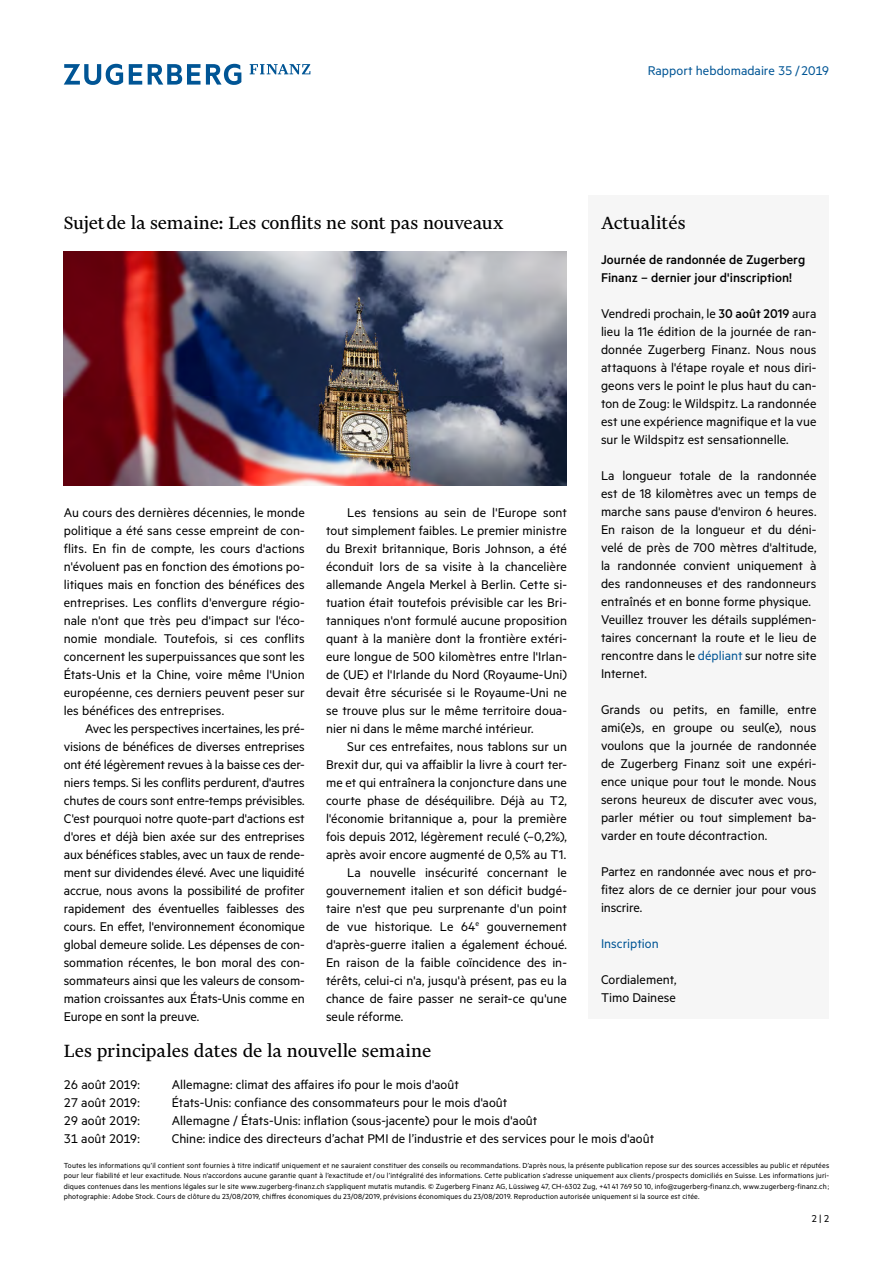
<style>
.page{position:relative;width:893px;height:1263px;background:#fff}
.page>*{position:absolute;margin:0;border:0;box-sizing:border-box;transform-origin:0 0}
.t1{font:21px "Financier Text";letter-spacing:-.005em;color:#000}
.t2{font:14.25px/18px "Metric";color:#000;text-align:justify}
.t3{font:500 14.25px/18px "Metric";letter-spacing:.005em;color:#000}
.t4{font:14.25px "Metric";color:#005595}
.t5{font:11.25px "Metric";color:#000}
.t6{font:8.25px/10.5px "Metric";letter-spacing:.015em;color:#000;text-align:justify}
.s1{font-weight:500}
.s2{color:#005595}
</style>
<div class="page">
<svg style="left:129px;top:64px;width:13px;height:21px"></svg>
<svg style="left:148px;top:64px;width:52px;height:21px"></svg>
<svg style="left:64px;top:64px;width:59px;height:21px"></svg>
<svg style="left:206px;top:64px;width:35px;height:21px"></svg>
<svg style="left:250px;top:64px;width:60px;height:10px"></svg>
<img style="left:64px;top:251px;width:503px;height:234px">
<div style="left:588px;top:196px;width:241px;height:823px;background:#f6f6f6"></div>
<p class="t4" style="left:648px;top:62px;width:183px">Rapport hebdomadaire 35 / 2019</p>
<h1 class="t1" style="left:64px;top:212px;width:441px">Sujetde la semaine: Les conflits ne sont pas nouveaux</h1>
<p class="t2" style="left:64px;top:503px;width:242px">Au cours des dernières décennies, le monde politique a été sans cesse empreint de con&shy;flits. En fin de compte, les cours d'actions n'évoluent pas en fonction des émotions po&shy;litiques mais en fonction des bénéfices des entreprises. Les conflits d'envergure régio&shy;nale n'ont que très peu d'impact sur l'éco&shy;nomie mondiale. Toutefois, si ces conflits concernent les superpuissances que sont les États-Unis et la Chine, voire même l'Union européenne, ces derniers peuvent peser sur les bénéfices des entreprises.</p>
<p class="t2" style="left:64px;top:719px;width:242px;text-indent:21px">Avec les perspectives incertaines, les pré&shy;visions de bénéfices de diverses entreprises ont été légèrement revues à la baisse ces der&shy;niers temps. Si les conflits perdurent, d'autres chutes de cours sont entre-temps prévisibles.<br>C'est pourquoi notre quote-part d'actions est d'ores et déjà bien axée sur des entreprises aux bénéfices stables, avec un taux de rende&shy;ment sur dividendes élevé. Avec une liquidité accrue, nous avons la possibilité de profiter rapidement des éventuelles faiblesses des cours. En effet, l'environnement économique global demeure solide. Les dépenses de con&shy;sommation récentes, le bon moral des con&shy;sommateurs ainsi que les valeurs de consom&shy;mation croissantes aux États-Unis comme en Europe en sont la preuve.</p>
<p class="t2" style="left:326px;top:503px;width:242px;text-indent:21px">Les tensions au sein de l'Europe sont tout simplement faibles. Le premier ministre du Brexit britannique, Boris Johnson, a été éconduit lors de sa visite à la chancelière allemande Angela Merkel à Berlin. Cette si&shy;tuation était toutefois prévisible car les Bri&shy;tanniques n'ont formulé aucune proposition quant à la manière dont la frontière extéri&shy;eure longue de 500 kilomètres entre l'Irlan&shy;de (UE) et l'Irlande du Nord (Royaume-Uni) devait être sécurisée si le Royaume-Uni ne se trouve plus sur le même territoire doua&shy;nier ni dans le même marché intérieur.</p>
<p class="t2" style="left:347px;top:737px;width:221px">Sur ces entrefaites, nous tablons sur un</p>
<p class="t2" style="left:326px;top:755px;width:242px">Brexit dur, qui va affaiblir la livre à court ter-</p>
<p class="t2" style="left:326px;top:773px;width:242px">me et qui entraînera la conjoncture dans une</p>
<p class="t2" style="left:326px;top:791px;width:242px">courte phase de déséquilibre. Déjà au T2,</p>
<p class="t2" style="left:326px;top:809px;width:242px">l'économie britannique a, pour la première</p>
<p class="t2" style="left:326px;top:827px;width:242px">fois depuis 2012, légèrement reculé (–0,2%),</p>
<p class="t2" style="left:326px;top:845px;width:242px">après avoir encore augmenté de 0,5% au T1.</p>
<p class="t2" style="left:347px;top:863px;width:221px">La nouvelle insécurité concernant le</p>
<p class="t2" style="left:326px;top:881px;width:242px">gouvernement italien et son déficit budgé-</p>
<p class="t2" style="left:326px;top:899px;width:242px">taire n'est que peu surprenante d'un point</p>
<p class="t2" style="left:326px;top:917px;width:242px">de vue historique. Le 64<sup>e</sup> gouvernement</p>
<p class="t2" style="left:326px;top:935px;width:242px">d'après-guerre italien a également échoué.</p>
<p class="t2" style="left:326px;top:953px;width:242px">En raison de la faible coïncidence des in-</p>
<p class="t2" style="left:326px;top:971px;width:242px">térêts, celui-ci n'a, jusqu'à présent, pas eu la</p>
<p class="t2" style="left:326px;top:989px;width:242px">chance de faire passer ne serait-ce qu'une</p>
<p class="t2" style="left:326px;top:1007px;width:79px">seule réforme.</p>
<h1 class="t1" style="left:64px;top:1039px;width:369px">Les principales dates de la nouvelle semaine</h1>
<h1 class="t1" style="left:601px;top:212px;width:86px">Actualités</h1>
<p class="t3" style="left:601px;top:251px;width:206px">Journée de randonnée de Zugerberg<br>Finanz – dernier jour d'inscription!</p>
<p class="t2" style="left:601px;top:304px;width:217px">Vendredi prochain, le <span class="s1">30 août 2019</span> aura lieu la 11e édition de la journée de ran&shy;donnée Zugerberg Finanz. Nous nous attaquons à l'étape royale et nous diri&shy;geons vers le point le plus haut du can&shy;ton de Zoug: le Wildspitz. La randonnée est une expérience magnifique et la vue sur le Wildspitz est sensationnelle.</p>
<p class="t2" style="left:601px;top:466px;width:217px;text-align:left">La longueur totale de la randonnée est de 18 kilomètres avec un temps de marche sans pause d'environ 6 heures.<br>En raison de la longueur et du déni&shy;velé de près de 700 mètres d'altitude, la randonnée convient uniquement à des randonneuses et des randonneurs entraînés et en bonne forme physique.<br>Veuillez trouver les détails supplémen&shy;taires concernant la route et le lieu de rencontre dans le <span class="s2">dépliant</span> sur notre site Internet.</p>
<p class="t2" style="left:601px;top:700px;width:217px">Grands ou petits, en famille, entre ami(e)s, en groupe ou seul(e), nous voulons que la journée de randonnée de Zugerberg Finanz soit une expéri&shy;ence unique pour tout le monde. Nous serons heureux de discuter avec vous, parler métier ou tout simplement ba&shy;varder en toute décontraction.</p>
<p class="t2" style="left:601px;top:862px;width:217px">Partez en randonnée avec nous et pro&shy;fitez alors de ce dernier jour pour vous inscrire.</p>
<p class="t4" style="left:601px;top:936px;width:59px">Inscription</p>
<p class="t2" style="left:601px;top:970px;width:77px">Cordialement,<br>Timo Dainese</p>
<p class="t2" style="left:64px;top:1075px;width:78px">26 août 2019:</p>
<p class="t2" style="left:172px;top:1075px;width:289px">Allemagne: climat des affaires ifo pour le mois d'août</p>
<p class="t2" style="left:64px;top:1093px;width:78px">27 août 2019:</p>
<p class="t2" style="left:172px;top:1093px;width:337px">États-Unis: confiance des consommateurs pour le mois d'août</p>
<p class="t2" style="left:64px;top:1111px;width:78px">29 août 2019:</p>
<p class="t2" style="left:172px;top:1111px;width:367px">Allemagne / États-Unis: inflation (sous-jacente) pour le mois d'août</p>
<p class="t2" style="left:64px;top:1129px;width:78px">31 août 2019:</p>
<p class="t2" style="left:172px;top:1129px;width:484px">Chine: indice des directeurs d’achat PMI de l’industrie et des services pour le mois d'août</p>
<p class="t6" style="left:64px;top:1159px;width:767px">Toutes les informations qu’il contient sont fournies à titre indicatif uniquement et ne sauraient constituer des conseils ou recommandations. D’après nous, la présente publication repose sur des sources accessibles au public et réputées pour leur fiabilité et leur exactitude. Nous n'accordons aucune garantie quant à l’exactitude et/ou l’intégralité des informations. Cette publication s’adresse uniquement aux clients/prospects domiciliés en Suisse. Les informations juri&shy;diques contenues dans les mentions légales sur le site www.zugerberg-finanz.ch s’appliquent mutatis mutandis. © Zugerberg Finanz AG, Lüssiweg 47, CH-6302 Zug, +41 41 769 50 10, info@zugerberg-finanz.ch, www.zugerberg-finanz.ch ; photographie: Adobe Stock. Cours de clôture du 23/08/2019, chiffres économiques du 23/08/2019, prévisions économiques du 23/08/2019. Reproduction autorisée uniquement si la source est citée.</p>
<p class="t5" style="left:812px;top:1212px;width:19px">2 | 2</p>
</div>
